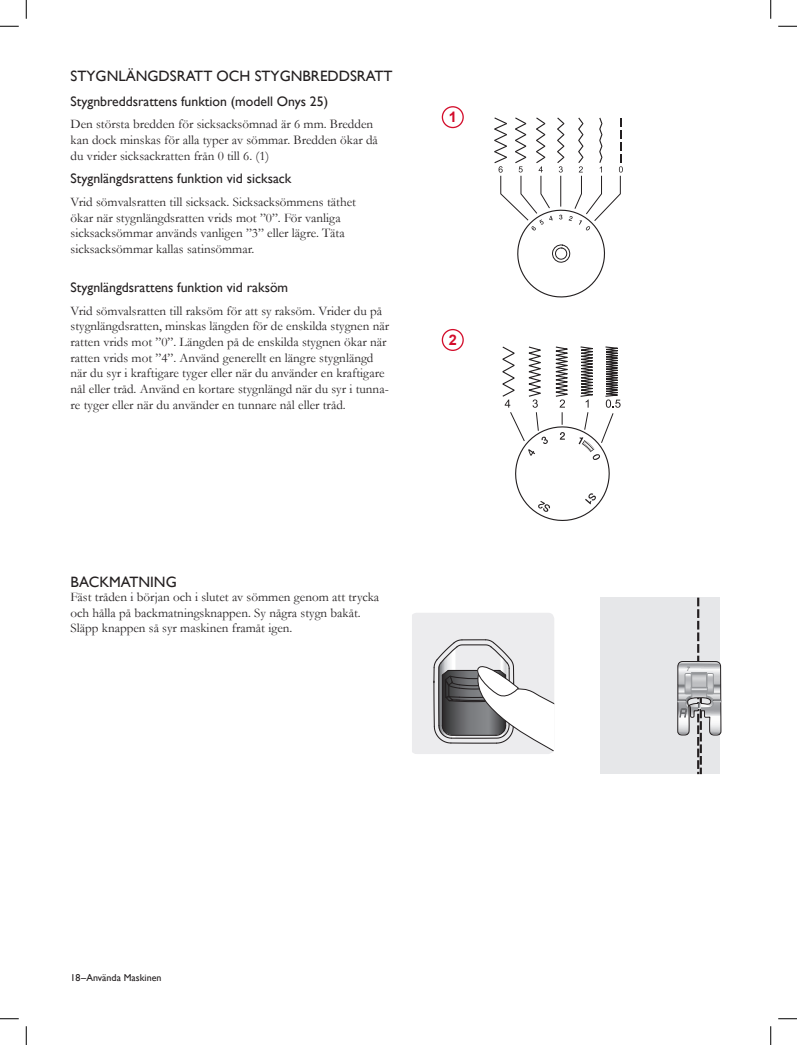
<style>
.page{position:relative;width:797px;height:1045px;background:#fff}
.page>*{position:absolute;margin:0;border:0;box-sizing:border-box;transform-origin:0 0}
.Headline_1_-_HV{font:15px "Gill Sans WGL";color:#231f20}
.t1{font:700 14.5px "Arial";color:#d30d2b}
.Headline_3{font:13.75px "Gill Sans WGL";color:#231f20}
.Body_-_HV{font:13.12px/15.6px "Garamond";color:#231f20}
.t2{font:10px "Gill Sans WGL";color:#231f20}
.t3{font:italic 6px "Arial";color:#6c6d70}
</style>
<div class="page">
<div style="left:442px;top:329px;width:22px;height:22px;border:1px solid #d30d2b;border-radius:50%"></div>
<div style="left:442px;top:106px;width:22px;height:22px;border:1px solid #d30d2b;border-radius:50%"></div>
<svg style="left:502px;top:346px;width:119px;height:175px"></svg>
<svg style="left:494px;top:117px;width:129px;height:181px"></svg>
<div style="left:600px;top:597px;width:120px;height:177px;background:#e6e7e9"></div>
<svg style="left:677px;top:597px;width:44px;height:177px"></svg>
<svg style="left:412px;top:613px;width:142px;height:141px"></svg>
<svg style="left:0;top:25px;width:19px;height:2px"></svg>
<svg style="left:778px;top:25px;width:19px;height:2px"></svg>
<svg style="left:0;top:1018px;width:19px;height:1px"></svg>
<svg style="left:778px;top:1018px;width:19px;height:1px"></svg>
<svg style="left:25px;top:0;width:2px;height:19px"></svg>
<svg style="left:25px;top:1026px;width:2px;height:19px"></svg>
<svg style="left:770px;top:0;width:1px;height:19px"></svg>
<svg style="left:770px;top:1026px;width:1px;height:19px"></svg>
<p class="Headline_1_-_HV" style="left:71px;top:66px;width:323px">STYGNLÄNGDSRATT OCH STYGNBREDDSRATT</p>
<p class="Headline_3" style="left:71px;top:92px;width:259px">Stygnbreddsrattens funktion (modell Onys 25)</p>
<p class="Body_-_HV" style="left:71px;top:116px;width:309px">Den största bredden för sicksacksömnad är 6 mm. Bredden kan dock minskas för alla typer av sömmar. Bredden ökar då du vrider sicksackratten från 0 till 6. (1)</p>
<p class="Headline_3" style="left:71px;top:169px;width:222px">Stygnlängdsrattens funktion vid sicksack</p>
<p class="Body_-_HV" style="left:71px;top:194px;width:287px">Vrid sömvalsratten till sicksack. Sicksacksömmens täthet ökar när stygnlängdsratten vrids mot ”0”. För vanliga sicksacksömmar används vanligen ”3” eller lägre. Täta sicksacksömmar kallas satinsömmar.</p>
<p class="Headline_3" style="left:71px;top:278px;width:219px">Stygnlängdsrattens funktion vid raksöm</p>
<p class="Body_-_HV" style="left:71px;top:302px;width:320px">Vrid sömvalsratten till raksöm för att sy raksöm. Vrider du på stygnlängdsratten, minskas längden för de enskilda stygnen när ratten vrids mot ”0”. Längden på de enskilda stygnen ökar när ratten vrids mot ”4”. Använd generellt en längre stygnlängd när du syr i kraftigare tyger eller när du använder en kraftigare nål eller tråd. Använd en kortare stygnlängd när du syr i tunna&shy;re tyger eller när du använder en tunnare nål eller tråd.</p>
<p class="t1" style="left:449px;top:107px;width:10px">1</p>
<p class="t1" style="left:449px;top:329px;width:10px">2</p>
<p class="Headline_1_-_HV" style="left:71px;top:571px;width:108px">BACKMATNING</p>
<p class="Body_-_HV" style="left:71px;top:589px;width:310px">Fäst tråden i början och i slutet av sömmen genom att trycka och hålla på backmatningsknappen. Sy några stygn bakåt.<br>Släpp knappen så syr maskinen framåt igen.</p>
<p class="t2" style="left:71px;top:971px;width:92px">18–Använda Maskinen</p>
<p class="t3" style="left:686px;top:665px;width:5px">7</p>
</div>
